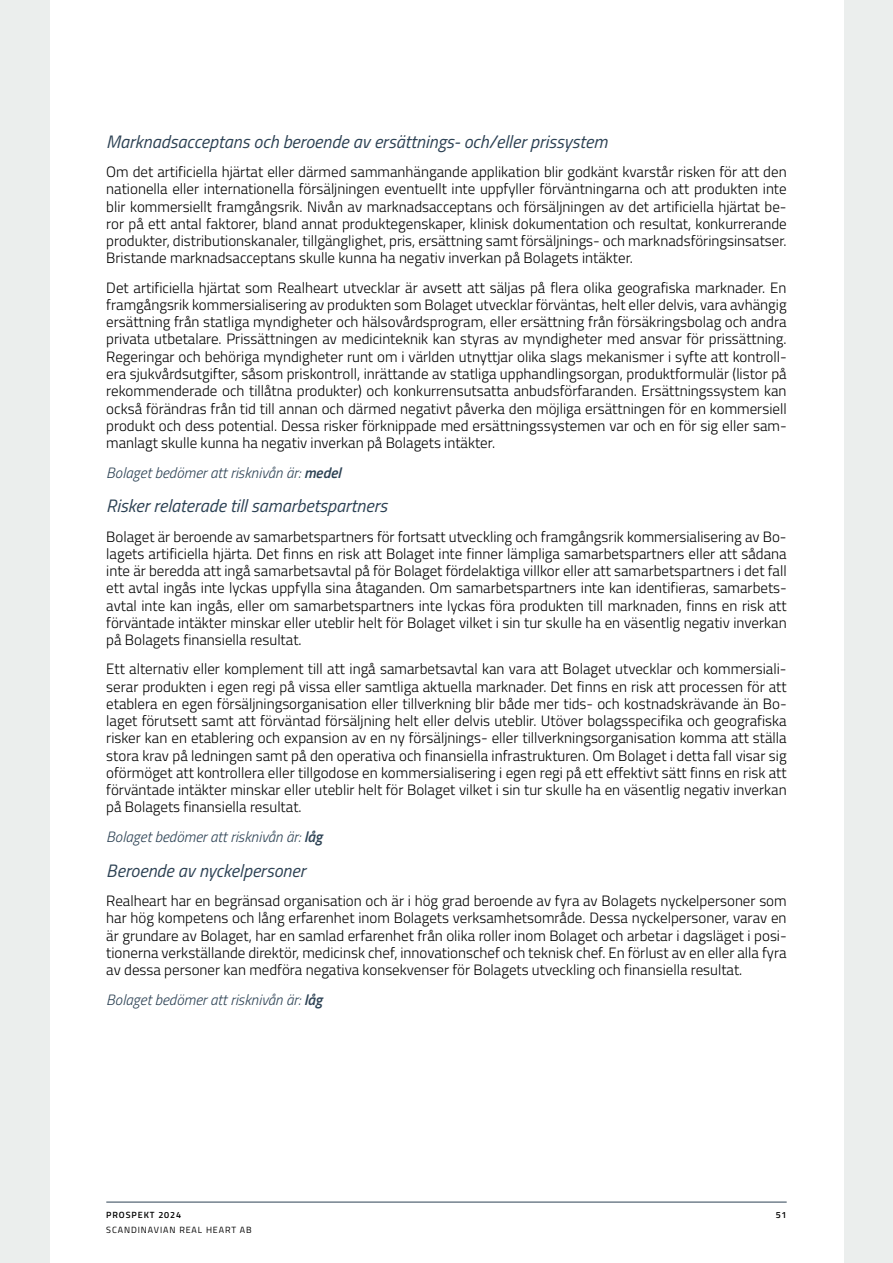
<style>
.page{position:relative;width:893px;height:1263px;background:#fff}
.page>*{position:absolute;margin:0;border:0;box-sizing:border-box;transform-origin:0 0}
.t1{font:italic 18px "Titillium Web";color:#2d4254}
.t2{font:300 15px/17.2px "Titillium Web";color:#000;text-align:justify}
.t3{font:italic 300 15px "Titillium Web";color:#2d4254}
.t4{font:9px "Titillium Web";letter-spacing:.1em;color:#000}
.t5{font:600 9px "Titillium Web";letter-spacing:.1em;color:#000}
.s1{font-weight:600}
</style>
<div class="page">
<div style="left:844px;top:0;width:49px;height:1263px;background:#ebeeed"></div>
<hr style="left:106px;top:1202px;width:681px;height:1px;background:#2d4254">
<div style="left:0;top:0;width:49px;height:1263px;background:#ebeeed"></div>
<p class="t1" style="left:106px;top:128px;width:503px">Marknadsacceptans och beroende av ersättnings- och/eller prissystem</p>
<p class="t2" style="left:106px;top:163px;width:682px">Om det artificiella hjärtat eller därmed sammanhängande applikation blir godkänt kvarstår risken för att den nationella eller internationella försäljningen eventuellt inte uppfyller förväntningarna och att produkten inte blir kommersiellt framgångsrik. Nivån av marknadsacceptans och försäljningen av det artificiella hjärtat be&shy;ror på ett antal faktorer, bland annat produktegenskaper, klinisk dokumentation och resultat, konkurrerande produkter, distributionskanaler, tillgänglighet, pris, ersättning samt försäljnings- och marknadsföringsinsatser.<br>Bristande marknadsacceptans skulle kunna ha negativ inverkan på Bolagets intäkter.</p>
<p class="t2" style="left:106px;top:278px;width:682px">Det artificiella hjärtat som Realheart utvecklar är avsett att säljas på flera olika geografiska marknader. En framgångsrik kommersialisering av produkten som Bolaget utvecklar förväntas, helt eller delvis, vara avhängig ersättning från statliga myndigheter och hälsovårdsprogram, eller ersättning från försäkringsbolag och andra privata utbetalare. Prissättningen av medicinteknik kan styras av myndigheter med ansvar för prissättning.<br>Regeringar och behöriga myndigheter runt om i världen utnyttjar olika slags mekanismer i syfte att kontroll&shy;era sjukvårdsutgifter, såsom priskontroll, inrättande av statliga upphandlingsorgan, produktformulär (listor på rekommenderade och tillåtna produkter) och konkurrensutsatta anbudsförfaranden. Ersättningssystem kan också förändras från tid till annan och därmed negativt påverka den möjliga ersättningen för en kommersiell produkt och dess potential. Dessa risker förknippade med ersättningssystemen var och en för sig eller sam&shy;manlagt skulle kunna ha negativ inverkan på Bolagets intäkter.</p>
<p class="t3" style="left:106px;top:462px;width:236px">Bolaget bedömer att risknivån är: <span class="s1">medel</span></p>
<p class="t1" style="left:106px;top:493px;width:283px">Risker relaterade till samarbetspartners</p>
<p class="t2" style="left:106px;top:527px;width:682px">Bolaget är beroende av samarbetspartners för fortsatt utveckling och framgångsrik kommersialisering av Bo&shy;lagets artificiella hjärta. Det finns en risk att Bolaget inte finner lämpliga samarbetspartners eller att sådana inte är beredda att ingå samarbetsavtal på för Bolaget fördelaktiga villkor eller att samarbetspartners i det fall ett avtal ingås inte lyckas uppfylla sina åtaganden. Om samarbetspartners inte kan identifieras, samarbets&shy;avtal inte kan ingås, eller om samarbetspartners inte lyckas föra produkten till marknaden, finns en risk att förväntade intäkter minskar eller uteblir helt för Bolaget vilket i sin tur skulle ha en väsentlig negativ inverkan på Bolagets finansiella resultat.</p>
<p class="t2" style="left:106px;top:660px;width:682px">Ett alternativ eller komplement till att ingå samarbetsavtal kan vara att Bolaget utvecklar och kommersiali&shy;serar produkten i egen regi på vissa eller samtliga aktuella marknader. Det finns en risk att processen för att etablera en egen försäljningsorganisation eller tillverkning blir både mer tids- och kostnadskrävande än Bo&shy;laget förutsett samt att förväntad försäljning helt eller delvis uteblir. Utöver bolagsspecifika och geografiska risker kan en etablering och expansion av en ny försäljnings- eller tillverkningsorganisation komma att ställa stora krav på ledningen samt på den operativa och finansiella infrastrukturen. Om Bolaget i detta fall visar sig oförmöget att kontrollera eller tillgodose en kommersialisering i egen regi på ett effektivt sätt finns en risk att förväntade intäkter minskar eller uteblir helt för Bolaget vilket i sin tur skulle ha en väsentlig negativ inverkan på Bolagets finansiella resultat.</p>
<p class="t3" style="left:106px;top:826px;width:218px">Bolaget bedömer att risknivån är: <span class="s1">låg</span></p>
<p class="t1" style="left:106px;top:857px;width:201px">Beroende av nyckelpersoner</p>
<p class="t2" style="left:106px;top:891px;width:682px">Realheart har en begränsad organisation och är i hög grad beroende av fyra av Bolagets nyckelpersoner som har hög kompetens och lång erfarenhet inom Bolagets verksamhetsområde. Dessa nyckelpersoner, varav en är grundare av Bolaget, har en samlad erfarenhet från olika roller inom Bolaget och arbetar i dagsläget i posi&shy;tionerna verkställande direktör, medicinsk chef, innovationschef och teknisk chef. En förlust av en eller alla fyra av dessa personer kan medföra negativa konsekvenser för Bolagets utveckling och finansiella resultat.</p>
<p class="t3" style="left:106px;top:989px;width:218px">Bolaget bedömer att risknivån är: <span class="s1">låg</span></p>
<p class="t5" style="left:106px;top:1207px;width:76px">PROSPEKT 2024</p>
<p class="t5" style="left:776px;top:1207px;width:12px">51</p>
<p class="t4" style="left:106px;top:1223px;width:147px">SCANDINAVIAN REAL HEART AB</p>
</div>
